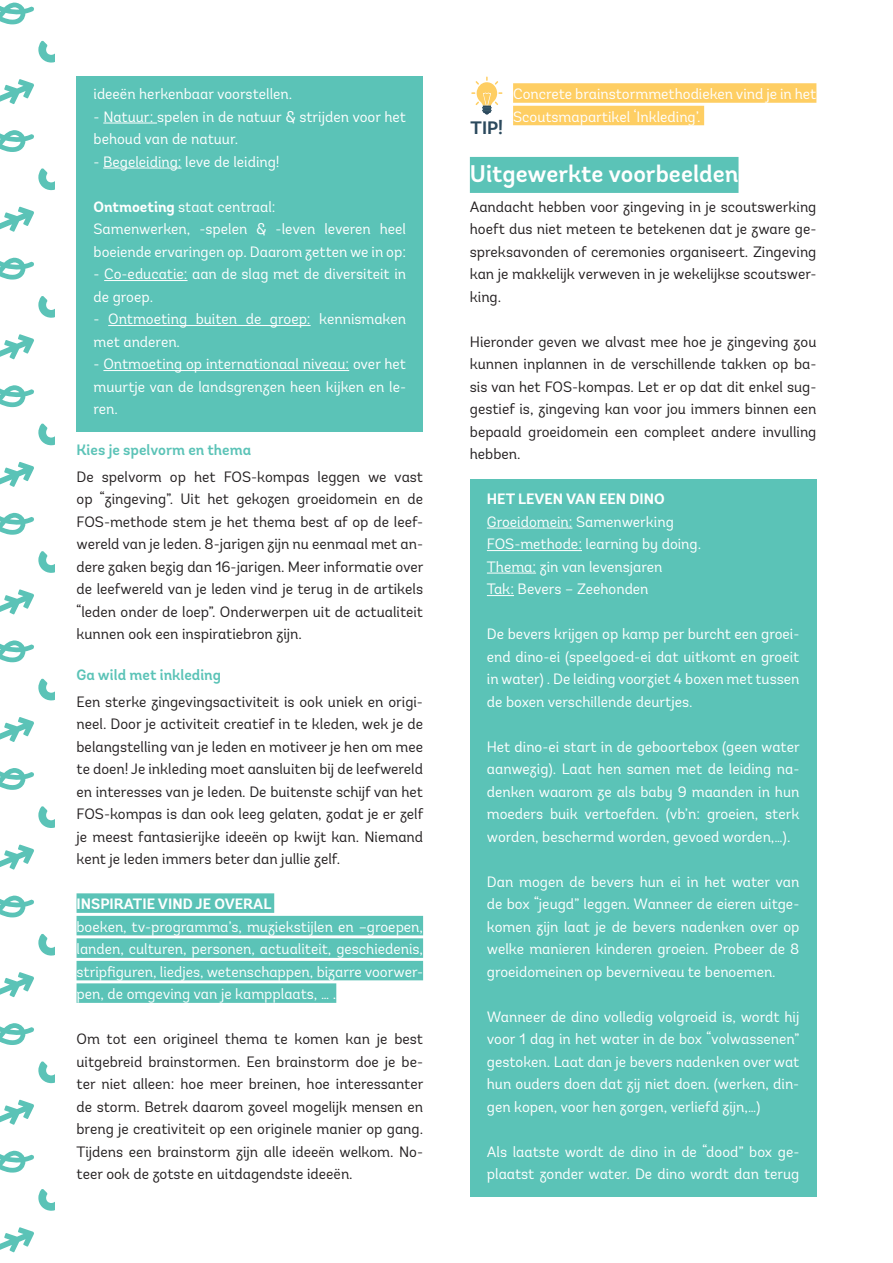
<style>
.page{position:relative;width:893px;height:1263px;background:#fff}
.page>*{position:absolute;margin:0;border:0;box-sizing:border-box;transform-origin:0 0}
.t1{font:600 24px "Andes";color:#fff}
.t2{font:700 18px "Andes";color:#2b495d}
.t3{font:15px/22.5px "Andes";color:#fff}
.t4{font:15px/22.5px "Andes";color:#231f20;text-align:justify}
.t5{font:700 15px "Andes";color:#fff}
.t6{font:600 15px "Andes";color:#5bc3b7}
.s1{font-weight:700}
</style>
<div class="page">
<svg style="left:0;top:1227px;width:34px;height:26px"></svg>
<svg style="left:0;top:1150px;width:34px;height:22px"></svg>
<svg style="left:38px;top:1189px;width:16px;height:22px"></svg>
<svg style="left:0;top:1099px;width:34px;height:26px"></svg>
<svg style="left:0;top:1023px;width:34px;height:22px"></svg>
<svg style="left:38px;top:1061px;width:16px;height:22px"></svg>
<svg style="left:0;top:972px;width:34px;height:26px"></svg>
<svg style="left:0;top:895px;width:34px;height:22px"></svg>
<svg style="left:38px;top:934px;width:16px;height:22px"></svg>
<svg style="left:0;top:844px;width:34px;height:26px"></svg>
<svg style="left:0;top:768px;width:34px;height:22px"></svg>
<svg style="left:38px;top:806px;width:16px;height:22px"></svg>
<svg style="left:0;top:717px;width:34px;height:25px"></svg>
<svg style="left:0;top:640px;width:34px;height:22px"></svg>
<svg style="left:38px;top:678px;width:16px;height:22px"></svg>
<svg style="left:0;top:589px;width:34px;height:26px"></svg>
<svg style="left:0;top:512px;width:34px;height:23px"></svg>
<svg style="left:38px;top:551px;width:16px;height:22px"></svg>
<svg style="left:0;top:462px;width:34px;height:25px"></svg>
<svg style="left:0;top:385px;width:34px;height:22px"></svg>
<svg style="left:38px;top:423px;width:16px;height:22px"></svg>
<svg style="left:0;top:334px;width:34px;height:26px"></svg>
<svg style="left:0;top:257px;width:34px;height:23px"></svg>
<svg style="left:38px;top:296px;width:16px;height:22px"></svg>
<svg style="left:0;top:207px;width:34px;height:25px"></svg>
<svg style="left:0;top:130px;width:34px;height:22px"></svg>
<svg style="left:38px;top:168px;width:16px;height:22px"></svg>
<svg style="left:0;top:79px;width:34px;height:25px"></svg>
<svg style="left:0;top:2px;width:34px;height:22px"></svg>
<svg style="left:38px;top:41px;width:16px;height:22px"></svg>
<div style="left:470px;top:479px;width:346px;height:717px;background:#5bc3b7"></div>
<div style="left:77px;top:77px;width:346px;height:355px;background:#5bc3b7"></div>
<hr style="left:103px;top:123px;width:54px;height:1px;background:#fff">
<hr style="left:103px;top:168px;width:79px;height:1px;background:#fff">
<hr style="left:104px;top:280px;width:84px;height:1px;background:#fff">
<hr style="left:108px;top:325px;width:203px;height:1px;background:#fff">
<hr style="left:103px;top:370px;width:246px;height:1px;background:#fff">
<div style="left:77px;top:893px;width:197px;height:20px;background:#5bc3b7"></div>
<div style="left:77px;top:916px;width:346px;height:19px;background:#5bc3b7"></div>
<div style="left:77px;top:938px;width:346px;height:20px;background:#5bc3b7"></div>
<div style="left:77px;top:961px;width:346px;height:19px;background:#5bc3b7"></div>
<div style="left:77px;top:983px;width:259px;height:20px;background:#5bc3b7"></div>
<div style="left:513px;top:83px;width:303px;height:20px;background:#fece63"></div>
<div style="left:513px;top:106px;width:191px;height:19px;background:#fece63"></div>
<svg style="left:471px;top:77px;width:31px;height:38px"></svg>
<div style="left:470px;top:157px;width:268px;height:36px;background:#5bc3b7"></div>
<hr style="left:487px;top:528px;width:85px;height:1px;background:#fff">
<hr style="left:487px;top:550px;width:95px;height:1px;background:#fff">
<hr style="left:487px;top:573px;width:49px;height:1px;background:#fff">
<svg style="left:487px;top:595px;width:27px;height:1px"></svg>
<p class="t3" style="left:94px;top:83px;width:200px">ideeën herkenbaar voorstellen.</p>
<p class="t3" style="left:94px;top:105px;width:314px">- Natuur: spelen in de natuur &amp; strijden voor het behoud van de natuur.</p>
<p class="t3" style="left:94px;top:150px;width:188px">- Begeleiding: leve de leiding!</p>
<p class="t3" style="left:94px;top:195px;width:314px"><span class="s1">Ontmoeting</span> staat centraal:<br>Samenwerken, -spelen &amp; -leven leveren heel boeiende ervaringen op. Daarom zetten we in op:</p>
<p class="t3" style="left:94px;top:263px;width:314px">- Co-educatie: aan de slag met de diversiteit in de groep.</p>
<p class="t3" style="left:94px;top:308px;width:314px">- Ontmoeting buiten de groep: kennismaken met anderen.</p>
<p class="t3" style="left:94px;top:353px;width:314px;text-align:justify">- Ontmoeting op internationaal niveau: over het muurtje van de landsgrenzen heen kijken en le&shy;ren.</p>
<p class="t6" style="left:77px;top:440px;width:176px">Kies je spelvorm en thema</p>
<p class="t4" style="left:77px;top:465px;width:348px">De spelvorm op het FOS-kompas leggen we vast op “zingeving”. Uit het gekozen groeidomein en de FOS-methode stem je het thema best af op de leef&shy;wereld van je leden. 8-jarigen zijn nu eenmaal met an&shy;dere zaken bezig dan 16-jarigen. Meer informatie over de leefwereld van je leden vind je terug in de artikels “leden onder de loep”. Onderwerpen uit de actualiteit kunnen ook een inspiratiebron zijn.</p>
<p class="t6" style="left:77px;top:665px;width:146px">Ga wild met inkleding</p>
<p class="t4" style="left:77px;top:690px;width:348px">Een sterke zingevingsactiviteit is ook uniek en origi&shy;neel. Door je activiteit creatief in te kleden, wek je de belangstelling van je leden en motiveer je hen om mee te doen! Je inkleding moet aansluiten bij de leefwereld en interesses van je leden. De buitenste schijf van het FOS-kompas is dan ook leeg gelaten, zodat je er zelf je meest fantasierijke ideeën op kwijt kan. Niemand kent je leden immers beter dan jullie zelf.</p>
<p class="t5" style="left:77px;top:894px;width:196px">INSPIRATIE VIND JE OVERAL</p>
<p class="t3" style="left:77px;top:915px;width:348px;text-align:justify">boeken, tv-programma’s, muziekstijlen en –groepen, landen, culturen, personen, actualiteit, geschiedenis, stripfiguren, liedjes, wetenschappen, bizarre voorwer&shy;pen, de omgeving van je kampplaats, … .</p>
<p class="t4" style="left:77px;top:1028px;width:348px">Om tot een origineel thema te komen kan je best uitgebreid brainstormen. Een brainstorm doe je be&shy;ter niet alleen: hoe meer breinen, hoe interessanter de storm. Betrek daarom zoveel mogelijk mensen en breng je creativiteit op een originele manier op gang.<br>Tijdens een brainstorm zijn alle ideeën welkom. No&shy;teer ook de zotste en uitdagendste ideeën.</p>
<p class="t3" style="left:513px;top:83px;width:305px">Concrete brainstormmethodieken vind je in het<br>Scoutsmapartikel ‘Inkleding’.</p>
<p class="t2" style="left:471px;top:116px;width:34px">TIP!</p>
<h1 class="t1" style="left:470px;top:159px;width:270px">Uitgewerkte voorbeelden</h1>
<p class="t4" style="left:470px;top:195px;width:348px">Aandacht hebben voor zingeving in je scoutswerking hoeft dus niet meteen te betekenen dat je zware ge&shy;spreksavonden of ceremonies organiseert. Zingeving kan je makkelijk verweven in je wekelijkse scoutswer&shy;king.</p>
<p class="t4" style="left:470px;top:330px;width:348px">Hieronder geven we alvast mee hoe je zingeving zou kunnen inplannen in de verschillende takken op ba&shy;sis van het FOS-kompas. Let er op dat dit enkel sug&shy;gestief is, zingeving kan voor jou immers binnen een bepaald groeidomein een compleet andere invulling hebben.</p>
<p class="t5" style="left:487px;top:489px;width:179px">HET LEVEN VAN EEN DINO</p>
<p class="t3" style="left:487px;top:510px;width:216px">Groeidomein: Samenwerking<br>FOS-methode: learning by doing.<br>Thema: zin van levensjaren<br>Tak: Bevers – Zeehonden</p>
<p class="t3" style="left:487px;top:623px;width:314px;text-align:justify">De bevers krijgen op kamp per burcht een groei&shy;end dino-ei (speelgoed-ei dat uitkomt en groeit in water) . De leiding voorziet 4 boxen met tussen de boxen verschillende deurtjes.</p>
<p class="t3" style="left:487px;top:735px;width:314px;text-align:justify">Het dino-ei start in de geboortebox (geen water aanwezig). Laat hen samen met de leiding na&shy;denken waarom ze als baby 9 maanden in hun moeders buik vertoefden. (vb’n: groeien, sterk worden, beschermd worden, gevoed worden,…).</p>
<p class="t3" style="left:487px;top:870px;width:314px;text-align:justify">Dan mogen de bevers hun ei in het water van de box “jeugd” leggen. Wanneer de eieren uitge&shy;komen zijn laat je de bevers nadenken over op welke manieren kinderen groeien. Probeer de 8 groeidomeinen op beverniveau te benoemen.</p>
<p class="t3" style="left:487px;top:1005px;width:314px;text-align:justify">Wanneer de dino volledig volgroeid is, wordt hij voor 1 dag in het water in de box “volwassenen” gestoken. Laat dan je bevers nadenken over wat hun ouders doen dat zij niet doen. (werken, din&shy;gen kopen, voor hen zorgen, verliefd zijn,…)</p>
<p class="t3" style="left:487px;top:1140px;width:314px">Als laatste wordt de dino in de “dood” box ge&shy;plaatst zonder water. De dino wordt dan terug</p>
</div>
